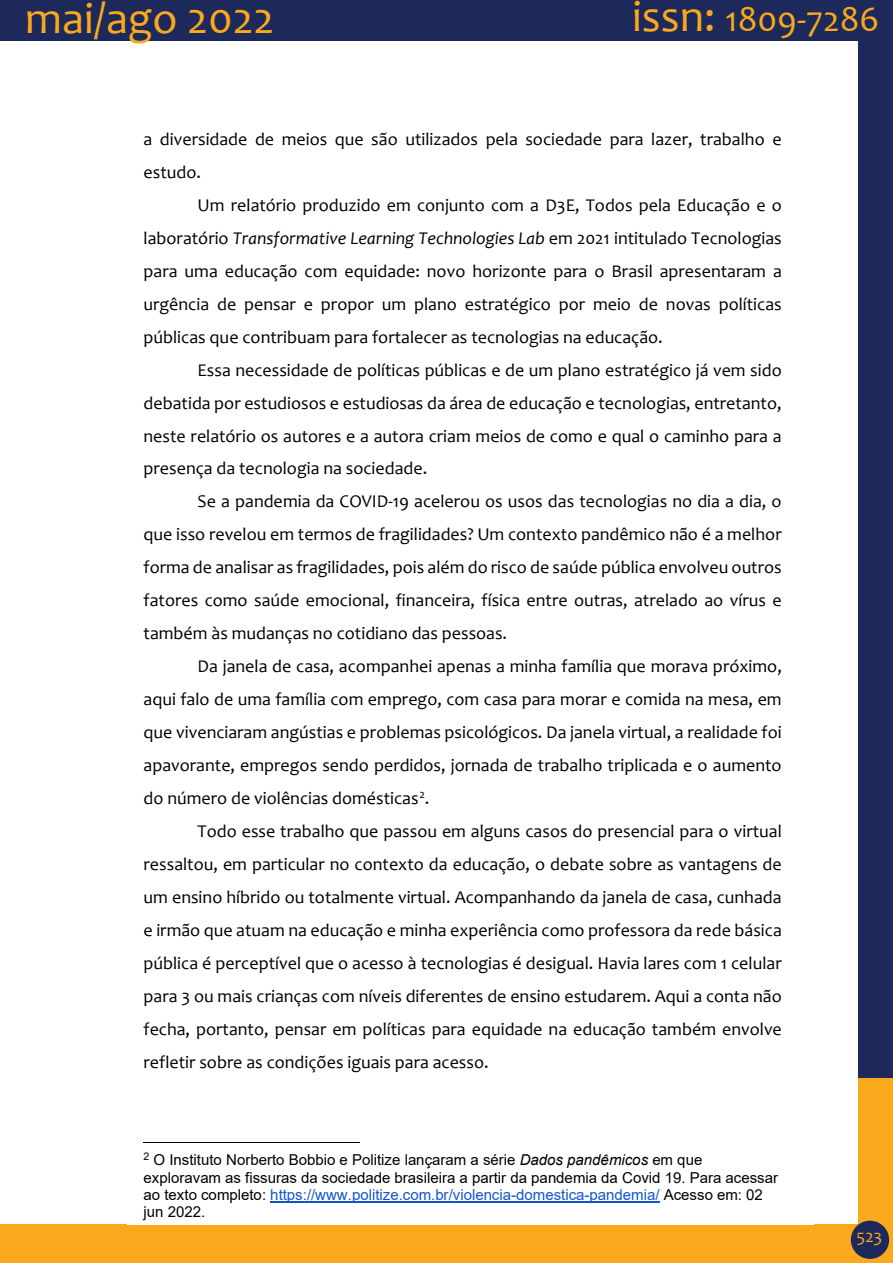
<style>
.page{position:relative;width:893px;height:1263px;background:#fff}
.page>*{position:absolute;margin:0;border:0;box-sizing:border-box;transform-origin:0 0}
.t1{font:45px "Candara";color:#f9a91b}
.t2{font:36px "Candara";color:#f9a91b}
.t3{font:18px/33px "Candara";color:#000;text-align:justify}
.t4{font:18px "Candara";color:#f9a91b}
.t5{font:15px/17.4px "Arial";color:#000}
.s1{font-size:45px}
.s2{font-style:italic}
.s3{color:#15c}
</style>
<div class="page">
<div style="left:858px;top:0;width:34px;height:1079px;background:#1d295a"></div>
<div style="left:0;top:0;width:890px;height:41px;background:#1d295a"></div>
<div style="left:858px;top:1078px;width:35px;height:185px;background:#f9a91b"></div>
<div style="left:0;top:1224px;width:860px;height:39px;background:#f9a91b"></div>
<div style="left:851px;top:1221px;width:38px;height:38px;background:#1d295a;border-radius:50%"></div>
<div style="left:128px;top:124px;width:686px;height:1101px;background:#fff"></div>
<hr style="left:144px;top:1142px;width:216px;height:1px;background:#000">
<hr style="left:270px;top:1202px;width:390px;height:1px;background:#15c">
<h1 class="t1" style="left:25px;top:-9px;width:251px">mai/ago 2022</h1>
<h2 class="t2" style="left:632px;top:-3px;width:249px"><span class="s1">issn:</span> 1809-7286</h2>
<p class="t3" style="left:144px;top:122px;width:640px">a diversidade de meios que são utilizados pela sociedade para lazer, trabalho e estudo.</p>
<p class="t3" style="left:144px;top:188px;width:640px;text-indent:54px">Um relatório produzido em conjunto com a D3E, Todos pela Educação e o laboratório <span class="s2">Transformative Learning Technologies Lab</span> em 2021 intitulado Tecnologias para uma educação com equidade: novo horizonte para o Brasil apresentaram a urgência de pensar e propor um plano estratégico por meio de novas políticas públicas que contribuam para fortalecer as tecnologias na educação.</p>
<p class="t3" style="left:144px;top:353px;width:640px;text-indent:54px">Essa necessidade de políticas públicas e de um plano estratégico já vem sido debatida por estudiosos e estudiosas da área de educação e tecnologias, entretanto, neste relatório os autores e a autora criam meios de como e qual o caminho para a presença da tecnologia na sociedade.</p>
<p class="t3" style="left:144px;top:485px;width:640px;text-indent:54px">Se a pandemia da COVID-19 acelerou os usos das tecnologias no dia a dia, o que isso revelou em termos de fragilidades? Um contexto pandêmico não é a melhor forma de analisar as fragilidades, pois além do risco de saúde pública envolveu outros fatores como saúde emocional, financeira, física entre outras, atrelado ao vírus e também às mudanças no cotidiano das pessoas.</p>
<p class="t3" style="left:144px;top:650px;width:640px;text-indent:54px">Da janela de casa, acompanhei apenas a minha família que morava próximo, aqui falo de uma família com emprego, com casa para morar e comida na mesa, em que vivenciaram angústias e problemas psicológicos. Da janela virtual, a realidade foi apavorante, empregos sendo perdidos, jornada de trabalho triplicada e o aumento do número de violências domésticas<sup>2</sup>.</p>
<p class="t3" style="left:144px;top:815px;width:640px;text-indent:54px">Todo esse trabalho que passou em alguns casos do presencial para o virtual ressaltou, em particular no contexto da educação, o debate sobre as vantagens de um ensino híbrido ou totalmente virtual. Acompanhando da janela de casa, cunhada e irmão que atuam na educação e minha experiência como professora da rede básica pública é perceptível que o acesso à tecnologias é desigual. Havia lares com 1 celular para 3 ou mais crianças com níveis diferentes de ensino estudarem. Aqui a conta não fecha, portanto, pensar em políticas para equidade na educação também envolve refletir sobre as condições iguais para acesso.</p>
<p class="t5" style="left:144px;top:1151px;width:636px"><sup>2</sup> O Instituto Norberto Bobbio e Politize lançaram a série <span class="s2">Dados pandêmicos</span> em que exploravam as fissuras da sociedade brasileira a partir da pandemia da Covid 19. Para acessar ao texto completo: <span class="s3">https://www.politize.com.br/violencia-domestica-pandemia/</span> Acesso em: 02 jun 2022.</p>
<p class="t4" style="left:856px;top:1224px;width:27px">523</p>
</div>
